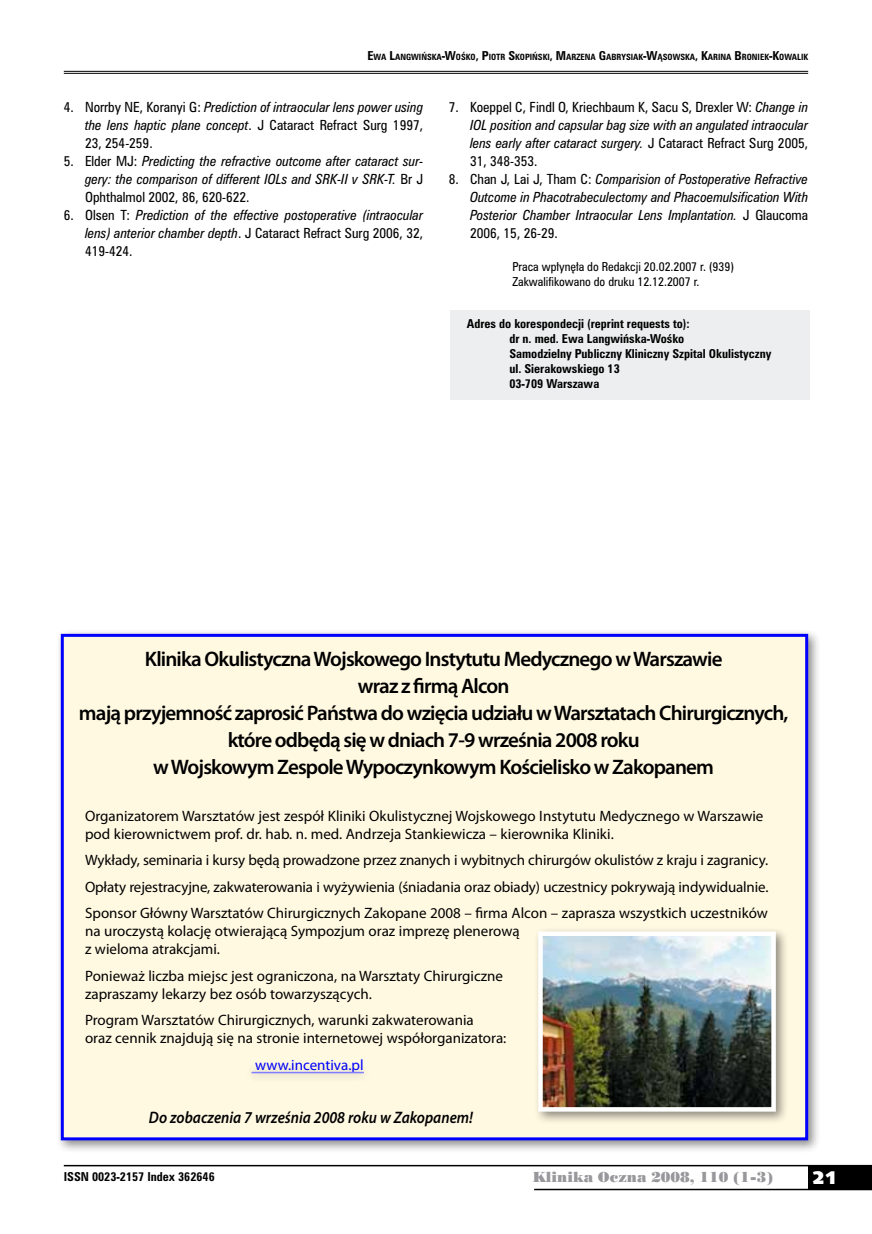
<style>
.page{position:relative;width:872px;height:1234px;background:#fff}
.page>*{position:absolute;margin:0;border:0;box-sizing:border-box;transform-origin:0 0}
.t1{font:600 21px/27px "Myriad Pro";letter-spacing:-.04em;color:#000;text-align:center}
.t2{font:18px "Humanst 531 U Blk PL";color:#fff}
.t3{font:italic 600 16.65px "Myriad Pro";color:#000;scale:.9 1}
.t4{font:15px/18px "Myriad Pro";color:#000}
.t5{font:15px "Myriad Pro";color:#00f}
.t6{font:13.5px "Poster Bodoni PL";color:#98989c}
.t7{font:italic 12.75px/18px "Zurich Cn PL";color:#000;text-align:justify}
.t8{font:700 11.25px/15px "Zurich Cn PL";color:#000}
.t9{font:11.25px/15px "Zurich Cn PL";color:#000}
.t10{font:700 7.8px "Zurich Cn PL";color:#000}
.s1{font-size:11.25px}
.s2{font-style:normal}
</style>
<div class="page">
<div style="left:808px;top:1165px;width:64px;height:24px;background:#000"></div>
<hr style="left:64px;top:1164px;width:808px;height:2px;background:#000">
<hr style="left:534px;top:1188px;width:338px;height:1px;background:#000">
<hr style="left:64px;top:71px;width:744px;height:1px;background:#000">
<hr style="left:64px;top:73px;width:744px;height:1px;background:#000">
<div style="left:450px;top:310px;width:359px;height:89px;background:#edeeef"></div>
<div style="left:56px;top:629px;width:765px;height:524px;background:#000;opacity:.45"></div>
<div style="left:62px;top:635px;width:744px;height:503px;background:#fff9e2"></div>
<div style="left:61px;top:633px;width:747px;height:507px;border:3px solid #00f"></div>
<div style="left:533px;top:926px;width:256px;height:198px;background:#000;opacity:.45"></div>
<img style="left:543px;top:936px;width:228px;height:170px">
<div style="left:538px;top:931px;width:238px;height:180px;border:4px solid #fff"></div>
<div style="left:243px;top:1062px;width:129px;height:19px;background:#f7f1db"></div>
<hr style="left:251px;top:1071px;width:113px;height:2px;background:#8080ff">
<p class="t10" style="left:367px;top:52px;width:442px"><span class="s1">E</span>WA <span class="s1">L</span>ANGWIŃSKA<span class="s1">-W</span>OŚKO<span class="s1">, P</span>IOTR <span class="s1">S</span>KOPIŃSKI<span class="s1">, M</span>ARZENA <span class="s1">G</span>ABRYSIAK<span class="s1">-W</span>ĄSOWSKA<span class="s1">, K</span>ARINA <span class="s1">B</span> RONIEK<span class="s1">-K</span>OWALIK</p>
<p class="t7" style="left:85px;top:97px;width:340px;text-indent:-21px"><span class="s2">4. Norrby NE, Koranyi G:</span> Prediction of intraocular lens power using the lens haptic plane concept<span class="s2">. J Cataract Refract Surg 1997, 23, 254-259.</span></p>
<p class="t7" style="left:85px;top:151px;width:340px;text-indent:-21px"><span class="s2">5. Elder MJ:</span> Predicting the refractive outcome after cataract sur&shy;gery: the comparison of different IOLs and SRK-II v SRK-T. <span class="s2">Br J Ophthalmol 2002, 86, 620-622.</span></p>
<p class="t7" style="left:85px;top:205px;width:340px;text-indent:-21px"><span class="s2">6. Olsen T:</span> Prediction of the effective postoperative (intraocular lens) anterior chamber depth<span class="s2">. J Cataract Refract Surg 2006, 32, 419-424.</span></p>
<p class="t7" style="left:470px;top:97px;width:340px;text-indent:-21px"><span class="s2">7. Koeppel C, Findl O, Kriechbaum K, Sacu S, Drexler W:</span> Change in IOL position and capsular bag size with an angulated intraocular lens early after cataract surgery. <span class="s2">J Cataract Refract Surg 2005, 31, 348-353.</span></p>
<p class="t7" style="left:470px;top:169px;width:340px;text-indent:-21px"><span class="s2">8. Chan J, Lai J, Tham C:</span> Comparision of Postoperative Refractive Outcome in Phacotrabeculectomy and Phacoemulsification With Posterior Chamber Intraocular Lens Implantation. <span class="s2">J Glaucoma 2006, 15, 26-29.</span></p>
<p class="t9" style="left:512px;top:259px;width:223px">Praca wpłynęła do Redakcji 20.02.2007 r. (939)<br>Zakwalifikowano do druku 12.12.2007 r.</p>
<p class="t8" style="left:509px;top:316px;width:264px;text-indent:-43px">Adres do korespondecji (reprint requests to):<br>dr n. med. Ewa Langwińska-Wośko<br>Samodzielny Publiczny Kliniczny Szpital Okulistyczny ul. Sierakowskiego 13<br>03-709 Warszawa</p>
<p class="t1" style="left:79px;top:644px;width:711px">Klinika Okulistyczna Wojskowego Instytutu Medycznego w Warszawie<br>wraz z firmą Alcon<br>mają przyjemność zaprosić Państwa do wzięcia udziału w Warsztatach Chirurgicznych, które odbędą się w dniach 7-9 września 2008 roku<br>w Wojskowym Zespole Wypoczynkowym Kościelisko w Zakopanem</p>
<p class="t4" style="left:85px;top:806px;width:680px">Organizatorem Warsztatów jest zespół Kliniki Okulistycznej Wojskowego Instytutu Medycznego w Warszawie pod kierownictwem prof. dr. hab. n. med. Andrzeja Stankiewicza – kierownika Kliniki.</p>
<p class="t4" style="left:85px;top:846px;width:685px;line-height:26.5px;text-align:justify">Wykłady, seminaria i kursy będą prowadzone przez znanych i wybitnych chirurgów okulistów z kraju i zagranicy.<br>Opłaty rejestracyjne, zakwaterowania i wyżywienia (śniadania oraz obiady) uczestnicy pokrywają indywidualnie.<br>Sponsor Główny Warsztatów Chirurgicznych Zakopane 2008 – firma Alcon – zaprasza wszystkich uczestników</p>
<p class="t4" style="left:85px;top:921px;width:436px">na uroczystą kolację otwierającą Sympozjum oraz imprezę plenerową z wieloma atrakcjami.</p>
<p class="t4" style="left:85px;top:966px;width:419px">Ponieważ liczba miejsc jest ograniczona, na Warsztaty Chirurgiczne zapraszamy lekarzy bez osób towarzyszących.</p>
<p class="t4" style="left:85px;top:1010px;width:423px">Program Warsztatów Chirurgicznych, warunki zakwaterowania<br>oraz cennik znajdują się na stronie internetowej współorganizatora:</p>
<p class="t5" style="left:255px;top:1055px;width:110px">www.incentiva.pl</p>
<p class="t3" style="left:149px;top:1106px;width:361px">Do zobaczenia 7 września 2008 roku w Zakopanem!</p>
<p class="t8" style="left:64px;top:1168px;width:152px">ISSN 0023-2157 Index 362646</p>
<p class="t6" style="left:532px;top:1168px;width:242px">Klinika Oczna 2008, 110 (1-3)</p>
<p class="t2" style="left:812px;top:1165px;width:26px">21</p>
</div>
